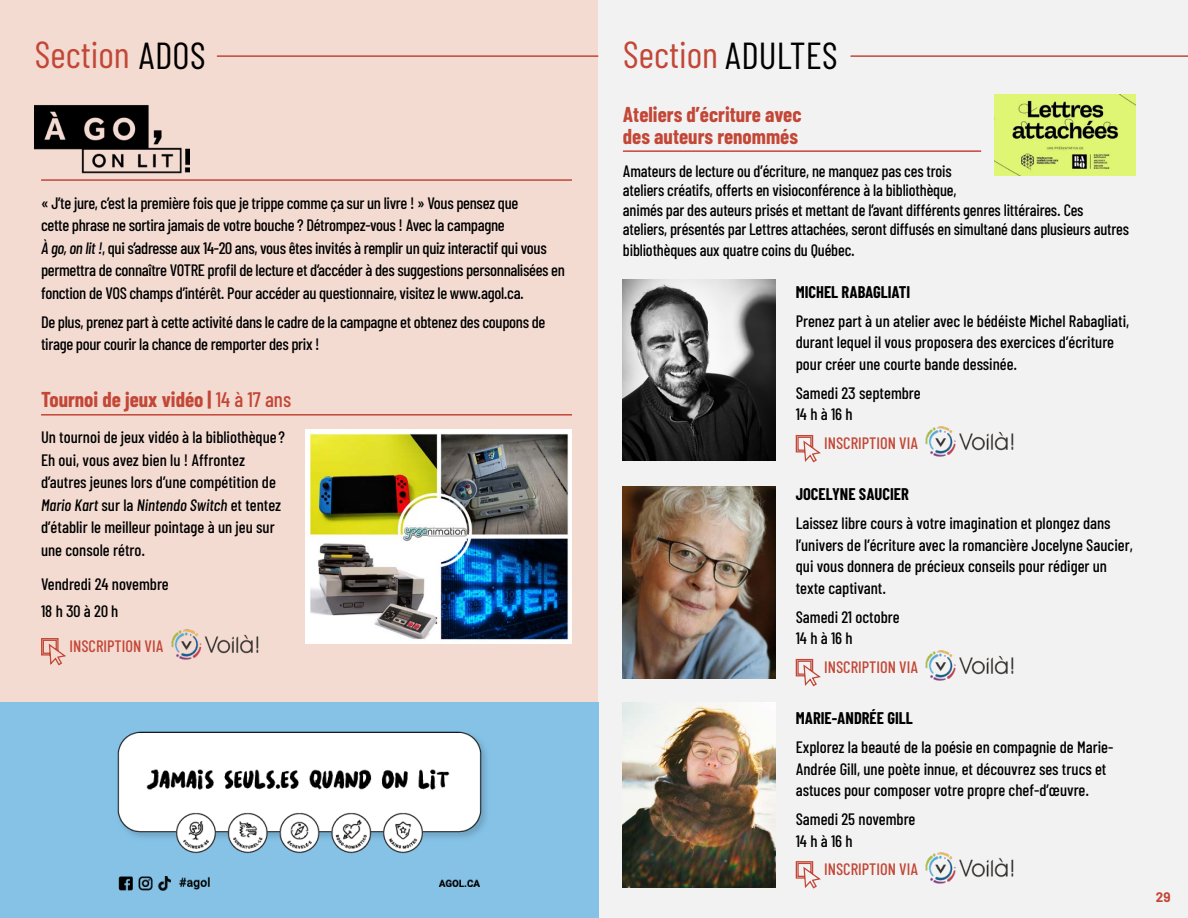
<style>
.page{position:relative;width:1188px;height:918px;background:#fff}
.page>*{position:absolute;margin:0;border:0;box-sizing:border-box;transform-origin:0 0}
.t1{font:37.5px "Barlow Condensed";color:#c24737}
.t2{font:700 21px/21.8px "Barlow Condensed";color:#c24737}
.t3{font:500 16.5px/22.5px "Barlow Condensed";letter-spacing:-.01em;color:#000}
.t4{font:500 16.5px "Barlow Condensed";color:#c24737}
.t5{font:700 16.5px "Barlow Condensed";color:#000}
.t6{font:700 13.5px "Barlow";color:#c24737}
.s1{color:#000}
.s2{font-style:italic}
.s3{font-weight:500}
</style>
<div class="page">
<div style="left:0;top:0;width:603px;height:918px;background:#f3dbd2"></div>
<hr style="left:41px;top:179px;width:531px;height:2px;background:#c24737">
<hr style="left:41px;top:414px;width:531px;height:2px;background:#c24737">
<svg style="left:41px;top:638px;width:25px;height:28px"></svg>
<img style="left:171px;top:629px;width:88px;height:31px">
<img style="left:35px;top:105px;width:155px;height:75px">
<div style="left:598px;top:0;width:590px;height:918px;background:#f3f2f2"></div>
<hr style="left:623px;top:150px;width:358px;height:2px;background:#c24737">
<svg style="left:795px;top:435px;width:26px;height:28px"></svg>
<img style="left:925px;top:426px;width:89px;height:31px">
<svg style="left:795px;top:658px;width:26px;height:29px"></svg>
<img style="left:925px;top:650px;width:89px;height:31px">
<svg style="left:795px;top:861px;width:26px;height:28px"></svg>
<img style="left:925px;top:852px;width:89px;height:32px">
<hr style="left:850px;top:55px;width:338px;height:2px;background:#c24737">
<hr style="left:217px;top:55px;width:381px;height:2px;background:#c24737">
<img style="left:623px;top:280px;width:152px;height:180px">
<img style="left:623px;top:487px;width:152px;height:191px">
<img style="left:623px;top:703px;width:152px;height:184px">
<img style="left:995px;top:94px;width:140px;height:82px">
<img style="left:305px;top:429px;width:267px;height:214px">
<img style="left:0;top:703px;width:598px;height:215px">
<h1 class="t1" style="left:35px;top:32px;width:173px">Section <span class="s1">ADOS</span></h1>
<h1 class="t1" style="left:623px;top:32px;width:216px">Section <span class="s1">ADULTES</span></h1>
<p class="t3" style="left:41px;top:191px;width:525px">« J’te jure, c’est la première fois que je trippe comme ça sur un livre ! » Vous pensez que<br>cette phrase ne sortira jamais de votre bouche ? Détrompez-vous ! Avec la campagne<br><span class="s2">À go, on lit !</span>, qui s’adresse aux 14-20 ans, vous êtes invités à remplir un quiz interactif qui vous permettra de connaître VOTRE profil de lecture et d’accéder à des suggestions personnalisées en fonction de VOS champs d’intérêt. Pour accéder au questionnaire, visitez le www.agol.ca.</p>
<p class="t3" style="left:41px;top:310px;width:506px">De plus, prenez part à cette activité dans le cadre de la campagne et obtenez des coupons de tirage pour courir la chance de remporter des prix !</p>
<p class="t2" style="left:41px;top:388px;width:252px">Tournoi de jeux vidéo | <span class="s3">14 à 17 ans</span></p>
<p class="t3" style="left:41px;top:426px;width:246px">Un tournoi de jeux vidéo à la bibliothèque?<br>Eh oui, vous avez bien lu ! Affrontez d’autres jeunes lors d’une compétition de <span class="s2">Mario Kart</span> sur la <span class="s2">Nintendo Switch</span> et tentez d’établir le meilleur pointage à un jeu sur une console rétro.</p>
<p class="t3" style="left:41px;top:571px;width:129px;line-height:26.4px">Vendredi 24 novembre<br>18 h 30 à 20 h</p>
<p class="t4" style="left:70px;top:636px;width:96px">INSCRIPTION VIA</p>
<p class="t2" style="left:623px;top:103px;width:180px">Ateliers d’écriture avec des auteurs renommés</p>
<p class="t3" style="left:623px;top:161px;width:508px;line-height:19.5px">Amateurs de lecture ou d’écriture, ne manquez pas ces trois<br>ateliers créatifs, offerts en visioconférence à la bibliothèque,<br>animés par des auteurs prisés et mettant de l’avant différents genres littéraires. Ces ateliers, présentés par Lettres attachées, seront diffusés en simultané dans plusieurs autres</p>
<p class="t3" style="left:623px;top:239px;width:233px">bibliothèques aux quatre coins du Québec.</p>
<p class="t5" style="left:796px;top:282px;width:116px">MICHEL RABAGLIATI</p>
<p class="t3" style="left:796px;top:309px;width:335px;line-height:21.8px">Prenez part à un atelier avec le bédéiste Michel Rabagliati, durant lequel il vous proposera des exercices d’écriture pour créer une courte bande dessinée.</p>
<p class="t3" style="left:796px;top:381px;width:127px;line-height:21.8px">Samedi 23 septembre<br>14 h à 16 h</p>
<p class="t4" style="left:824px;top:433px;width:96px">INSCRIPTION VIA</p>
<p class="t5" style="left:796px;top:484px;width:115px">JOCELYNE SAUCIER</p>
<p class="t3" style="left:796px;top:512px;width:339px;line-height:21.8px">Laissez libre cours à votre imagination et plongez dans l’univers de l’écriture avec la romancière Jocelyne Saucier, qui vous donnera de précieux conseils pour rédiger un texte captivant.</p>
<p class="t3" style="left:796px;top:605px;width:105px;line-height:21.8px">Samedi 21 octobre<br>14 h à 16 h</p>
<p class="t4" style="left:824px;top:657px;width:96px">INSCRIPTION VIA</p>
<p class="t5" style="left:796px;top:708px;width:119px">MARIE-ANDRÉE GILL</p>
<p class="t3" style="left:796px;top:736px;width:319px;line-height:21.8px">Explorez la beauté de la poésie en compagnie de Marie-<br>Andrée Gill, une poète innue, et découvrez ses trucs et astuces pour composer votre propre chef-d’œuvre.</p>
<p class="t3" style="left:796px;top:808px;width:121px;line-height:21.8px">Samedi 25 novembre<br>14 h à 16 h</p>
<p class="t4" style="left:824px;top:859px;width:96px">INSCRIPTION VIA</p>
<p class="t6" style="left:1156px;top:889px;width:16px">29</p>
</div>
